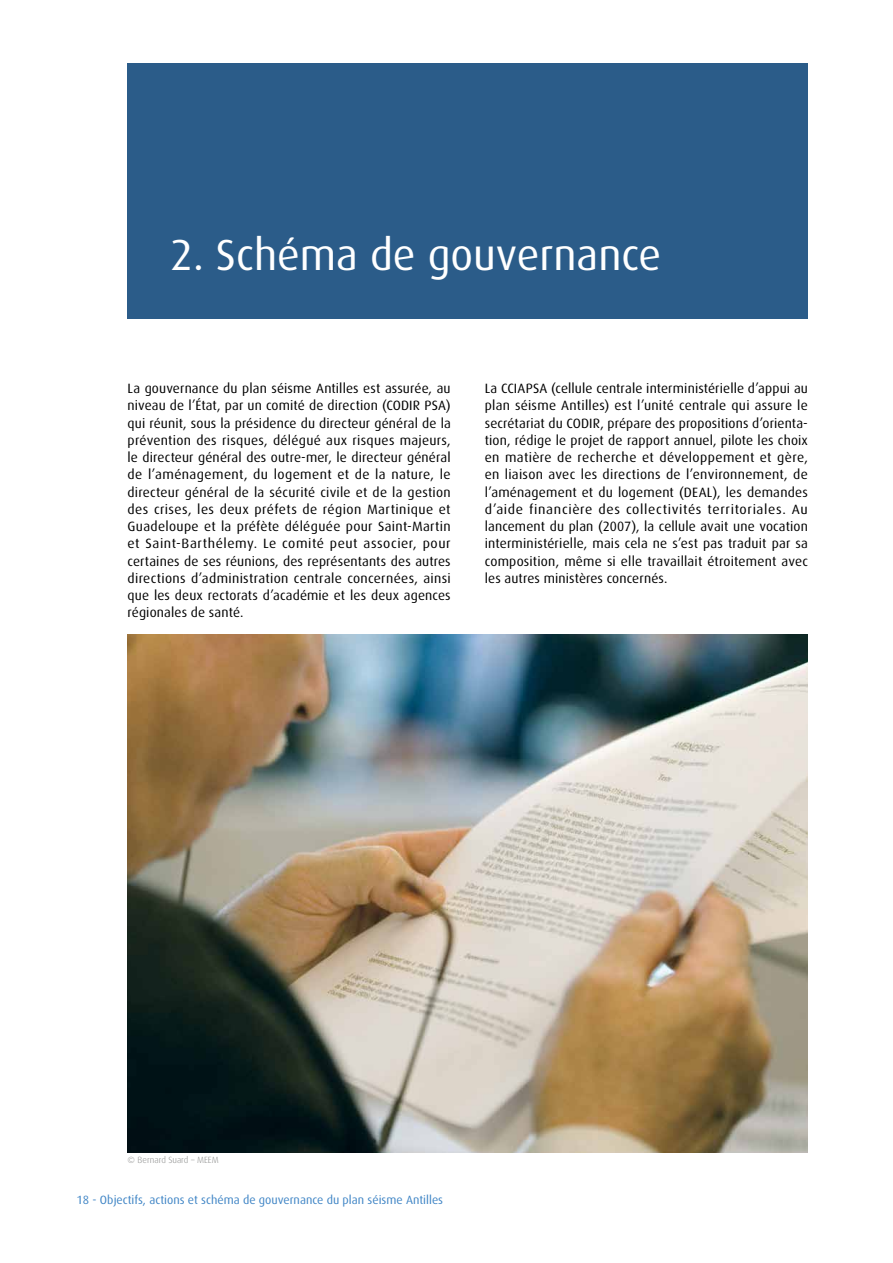
<style>
.page{position:relative;width:893px;height:1263px;background:#fff}
.page>*{position:absolute;margin:0;border:0;box-sizing:border-box;transform-origin:0 0}
.t1{font:43.5px "Dax";color:#fff}
.t2{font:13.5px/17.2px "Dax";letter-spacing:.01em;color:#000;text-align:justify}
.t3{font:12px "Dax";color:#3e84c5}
.t4{font:300 9px "Dax";color:#868786}
</style>
<div class="page">
<div style="left:128px;top:64px;width:680px;height:255px;background:#2b5c89"></div>
<img style="left:128px;top:635px;width:680px;height:518px">
<h1 class="t1" style="left:170px;top:230px;width:493px">2. Schéma de gouvernance</h1>
<p class="t2" style="left:128px;top:380px;width:325px">La gouvernance du plan séisme Antilles est assurée, au niveau de l’État, par un comité de direction (CODIR PSA) qui réunit, sous la présidence du directeur général de la prévention des risques, délégué aux risques majeurs, le directeur général des outre-mer, le directeur général de l’aménagement, du logement et de la nature, le directeur général de la sécurité civile et de la gestion des crises, les deux préfets de région Martinique et Guadeloupe et la préfète déléguée pour Saint-Martin et Saint-Barthélemy. Le comité peut associer, pour certaines de ses réunions, des représentants des autres directions d’administration centrale concernées, ainsi que les deux rectorats d’académie et les deux agences régionales de santé.</p>
<p class="t2" style="left:485px;top:380px;width:325px">La CCIAPSA (cellule centrale interministérielle d’appui au plan séisme Antilles) est l’unité centrale qui assure le secrétariat du CODIR, prépare des propositions d’orienta&shy;tion, rédige le projet de rapport annuel, pilote les choix en matière de recherche et développement et gère, en liaison avec les directions de l’environnement, de l’aménagement et du logement (DEAL), les demandes d’aide financière des collectivités territoriales. Au lancement du plan (2007), la cellule avait une vocation interministérielle, mais cela ne s’est pas traduit par sa composition, même si elle travaillait étroitement avec les autres ministères concernés.</p>
<p class="t4" style="left:128px;top:1155px;width:93px">© Bernard Suard – MEEM</p>
<p class="t3" style="left:77px;top:1193px;width:368px">18 - Objectifs, actions et schéma de gouvernance du plan séisme Antilles</p>
</div>
